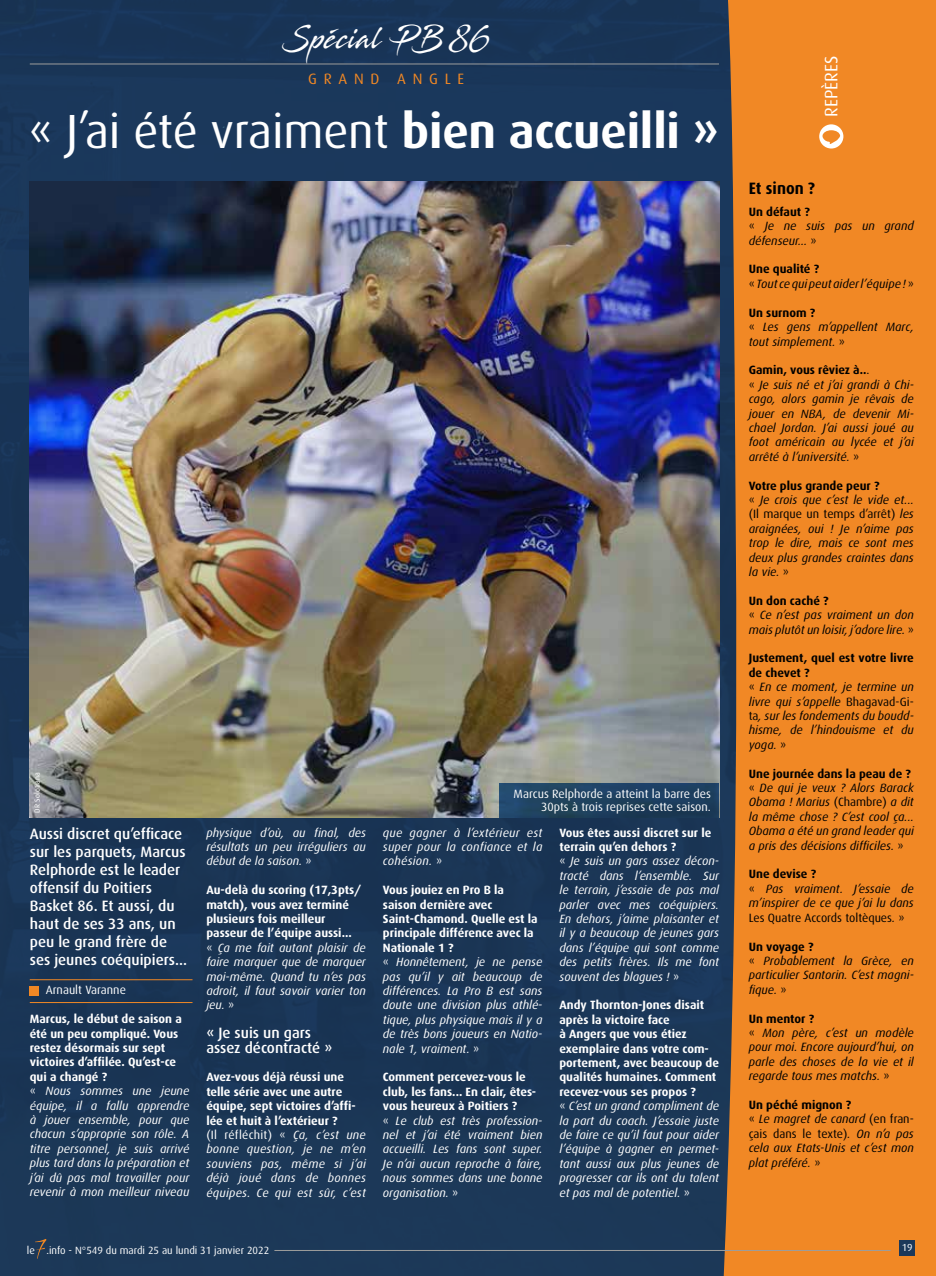
<style>
.page{position:relative;width:936px;height:1276px;background:#fff}
.page>*{position:absolute;margin:0;border:0;box-sizing:border-box;transform-origin:0 0}
.t1{font:48px "Dax";letter-spacing:-.005em;color:#fff}
.t2{font:30px "Stingray";letter-spacing:.04em;color:#fff;scale:.74 1}
.t3{font:18px "Dax";letter-spacing:-.005em;color:#fff}
.t4{font:700 16.5px "Dax";color:#000;scale:.95 1}
.t5{font:500 15px/18px "Dax";color:#fff}
.t6{font:15px "Dax";letter-spacing:.45em;color:#f18825}
.t7{font:italic 12px/14.4px "Dax";color:#fff}
.t8{font:italic 12px/14.4px "Dax";color:#000}
.t9{font:italic 12px/14.4px "Dax";letter-spacing:.02em;color:#fff}
.t10{font:12px "Dax";color:#fff}
.t11{font:10.5px "Dax";color:#fff}
.t12{font:10.2px "Dax";color:#fff}
.t13{font:7.5px "Dax";letter-spacing:.01em;color:#fff}
.s1{font-weight:700}
.s2{font-weight:700;font-style:normal}
.s3{font-style:normal}
</style>
<div class="page">
<div style="left:0;top:0;width:722px;height:1276px;background:#1a3757"></div>
<div style="left:722px;top:0;width:213px;height:1276px;background:#f18825"></div>
<svg style="left:819px;top:124px;width:24px;height:24px"></svg>
<hr style="left:30px;top:64px;width:689px;height:1px;background:#9d9d9c">
<hr style="left:30px;top:979px;width:162px;height:1px;background:#f18825">
<div style="left:30px;top:986px;width:9px;height:9px;background:#f18825"></div>
<hr style="left:30px;top:1002px;width:162px;height:1px;background:#f18825">
<img style="left:30px;top:181px;width:689px;height:636px">
<div style="left:219px;top:122px;width:15px;height:16px;background:#1a375a"></div>
<div style="left:899px;top:1240px;width:15px;height:15px;background:#1b385a"></div>
<svg style="left:499px;top:783px;width:220px;height:34px;background:#1e4160"></svg>
<hr style="left:274px;top:1250px;width:616px;height:1px;background:#9d9d9c">
<svg style="left:35px;top:1238px;width:11px;height:20px"></svg>
<h2 class="t2" style="left:282px;top:18px;width:283px">Spécial PB 86</h2>
<p class="t6" style="left:308px;top:70px;width:158px">GRAND ANGLE</p>
<h1 class="t1" style="left:29px;top:105px;width:691px">« J’ai été vraiment <span class="s1">bien accueilli »</span></h1>
<p class="t13" style="left:33px;top:812px;width:42px;rotate:-90deg">DR Solotiana</p>
<p class="t5" style="left:30px;top:825px;width:159px">Aussi discret qu’efficace sur les parquets, Marcus<br>Relphorde est le leader offensif du Poitiers<br>Basket 86. Et aussi, du haut de ses 33 ans, un peu le grand frère de ses jeunes coéquipiers...</p>
<p class="t10" style="left:46px;top:983px;width:82px">Arnault Varanne</p>
<p class="t7" style="left:30px;top:1012px;width:161px"><span class="s2">Marcus, le début de saison a été un peu compliqué. Vous restez désormais sur sept victoires d’affilée. Qu’est-ce qui a changé ?<br></span><span class="s3">«</span> Nous sommes une jeune équipe, il a fallu apprendre à jouer ensemble, pour que chacun s’approprie son rôle. A titre personnel, je suis arrivé plus tard dans la préparation et j’ai dû pas mal travailler pour revenir à mon meilleur niveau</p>
<p class="t7" style="left:206px;top:825px;width:161px;text-align:justify">physique d’où, au final, des résultats un peu irréguliers au début de la saison. <span class="s3">»</span></p>
<p class="t7" style="left:206px;top:883px;width:161px"><span class="s2">Au-delà du scoring (17,3pts/ match), vous avez terminé plusieurs fois meilleur passeur de l’équipe aussi...<br></span><span class="s3">«</span> Ça me fait autant plaisir de faire marquer que de marquer moi-même. Quand tu n’es pas adroit, il faut savoir varier ton jeu. <span class="s3">»</span></p>
<p class="t5" style="left:206px;top:1026px;width:127px;line-height:14.4px">« Je suis un gars assez décontracté »</p>
<p class="t9" style="left:206px;top:1070px;width:161px"><span class="s2">Avez-vous déjà réussi une telle série avec une autre équipe, sept victoires d’affi&shy;lée et huit à l’extérieur ?<br></span><span class="s3">(Il réfléchit) «</span> Ça, c’est une bonne question, je ne m’en souviens pas, même si j’ai déjà joué dans de bonnes équipes. Ce qui est sûr, c’est</p>
<p class="t10" style="left:513px;top:786px;width:199px">Marcus Relphorde a atteint la barre des</p>
<p class="t10" style="left:541px;top:800px;width:171px">30pts à trois reprises cette saison.</p>
<p class="t7" style="left:383px;top:825px;width:161px;text-align:justify">que gagner à l’extérieur est super pour la confiance et la cohésion. <span class="s3">»</span></p>
<p class="t7" style="left:383px;top:883px;width:161px"><span class="s2">Vous jouiez en Pro B la<br>saison dernière avec<br>Saint-Chamond. Quelle est la principale différence avec la<br>Nationale 1 ?<br></span><span class="s3">«</span> Honnêtement, je ne pense pas qu’il y ait beaucoup de différences. La Pro B est sans doute une division plus athlé&shy;tique, plus physique mais il y a de très bons joueurs en Natio&shy;nale 1, vraiment. <span class="s3">»</span></p>
<p class="t7" style="left:383px;top:1070px;width:161px"><span class="s2">Comment percevez-vous le club, les fans... En clair, êtes&shy;vous heureux à Poitiers ?<br></span><span class="s3">«</span> Le club est très profession&shy;nel et j’ai été vraiment bien accueilli. Les fans sont super.<br>Je n’ai aucun reproche à faire, nous sommes dans une bonne organisation. <span class="s3">»</span></p>
<p class="t7" style="left:559px;top:825px;width:161px"><span class="s2">Vous êtes aussi discret sur le terrain qu’en dehors ?<br></span><span class="s3">«</span> Je suis un gars assez décon&shy;tracté dans l’ensemble. Sur le terrain, j’essaie de pas mal parler avec mes coéquipiers.<br>En dehors, j’aime plaisanter et il y a beaucoup de jeunes gars dans l’équipe qui sont comme des petits frères. Ils me font souvent des blagues ! <span class="s3">»</span></p>
<p class="t7" style="left:559px;top:998px;width:161px"><span class="s2">Andy Thornton-Jones disait après la victoire face<br>à Angers que vous étiez exemplaire dans votre com&shy;portement, avec beaucoup de qualités humaines. Comment recevez-vous ses propos ?<br></span><span class="s3">«</span> C’est un grand compliment de la part du coach. J’essaie juste de faire ce qu’il faut pour aider l’équipe à gagner en permet&shy;tant aussi aux plus jeunes de progresser car ils ont du talent et pas mal de potentiel. <span class="s3">»</span></p>
<p class="t11" style="left:27px;top:1244px;width:244px">le .info - N°549 du mardi 25 au lundi 31 janvier 2022</p>
<h3 class="t3" style="left:821px;top:117px;width:62px;rotate:-90deg">REPÈRES</h3>
<h3 class="t4" style="left:748px;top:179px;width:71px">Et sinon ?</h3>
<p class="t8" style="left:748px;top:205px;width:166px"><span class="s2">Un défaut ?<br></span><span class="s3">«</span> Je ne suis pas un grand défenseur... <span class="s3">»</span></p>
<p class="t8" style="left:748px;top:262px;width:166px"><span class="s2">Une qualité ?<br></span><span class="s3">«</span> Tout ce qui peut aider l’équipe ! <span class="s3">»</span></p>
<p class="t8" style="left:748px;top:305px;width:166px"><span class="s2">Un surnom ?<br></span><span class="s3">«</span> Les gens m’appellent Marc, tout simplement. <span class="s3">»</span></p>
<p class="t8" style="left:748px;top:363px;width:166px"><span class="s2">Gamin, vous rêviez à..</span><span class="s3">.<br>«</span> Je suis né et j’ai grandi à Chi&shy;cago, alors gamin je rêvais de jouer en NBA, de devenir Mi&shy;chael Jordan. J’ai aussi joué au foot américain au lycée et j’ai arrêté à l’université. <span class="s3">»</span></p>
<p class="t8" style="left:748px;top:478px;width:166px"><span class="s2">Votre plus grande peur ?<br></span><span class="s3">«</span> Je crois que c’est le vide et... <span class="s3">(Il marque un temps d’arrêt)</span> les araignées, oui ! Je n’aime pas trop le dire, mais ce sont mes deux plus grandes craintes dans la vie. <span class="s3">»</span></p>
<p class="t8" style="left:748px;top:593px;width:166px"><span class="s2">Un don caché ?<br></span><span class="s3">«</span> Ce n’est pas vraiment un don mais plutôt un loisir, j’adore lire. <span class="s3">»</span></p>
<p class="t8" style="left:748px;top:651px;width:166px"><span class="s2">Justement, quel est votre livre de chevet ?<br></span><span class="s3">«</span> En ce moment, je termine un livre qui s’appelle <span class="s3">Bhagavad-Gi&shy;ta</span>, sur les fondements du boudd&shy;hisme, de l’hindouisme et du yoga. <span class="s3">»</span></p>
<p class="t8" style="left:748px;top:766px;width:166px"><span class="s2">Une journée dans la peau de ? </span><span class="s3">«</span> De qui je veux ? Alors Barack<br>Obama ! Marius <span class="s3">(Chambre)</span> a dit la même chose ? C’est cool ça...<br>Obama a été un grand leader qui a pris des décisions difficiles. <span class="s3">»</span></p>
<p class="t8" style="left:748px;top:867px;width:166px"><span class="s2">Une devise ?<br></span><span class="s3">«</span> Pas vraiment. J’essaie de m’inspirer de ce que j’ai lu dans<br><span class="s3">Les Quatre Accords toltèques</span>. <span class="s3">»</span></p>
<p class="t8" style="left:748px;top:939px;width:166px"><span class="s2">Un voyage ?<br></span><span class="s3">«</span> Probablement la Grèce, en particulier Santorin. C’est magni&shy;fique. <span class="s3">»</span></p>
<p class="t8" style="left:748px;top:1011px;width:166px"><span class="s2">Un mentor ?<br></span><span class="s3">«</span> Mon père, c’est un modèle pour moi. Encore aujourd’hui, on parle des choses de la vie et il regarde tous mes matchs. <span class="s3">»</span></p>
<p class="t8" style="left:748px;top:1097px;width:166px"><span class="s2">Un péché mignon ?<br></span><span class="s3">«</span> Le magret de canard <span class="s3">(en fran&shy;çais dans le texte)</span>. On n’a pas cela aux Etats-Unis et c’est mon plat préféré. <span class="s3">»</span></p>
<p class="t12" style="left:901px;top:1241px;width:12px">19</p>
</div>
